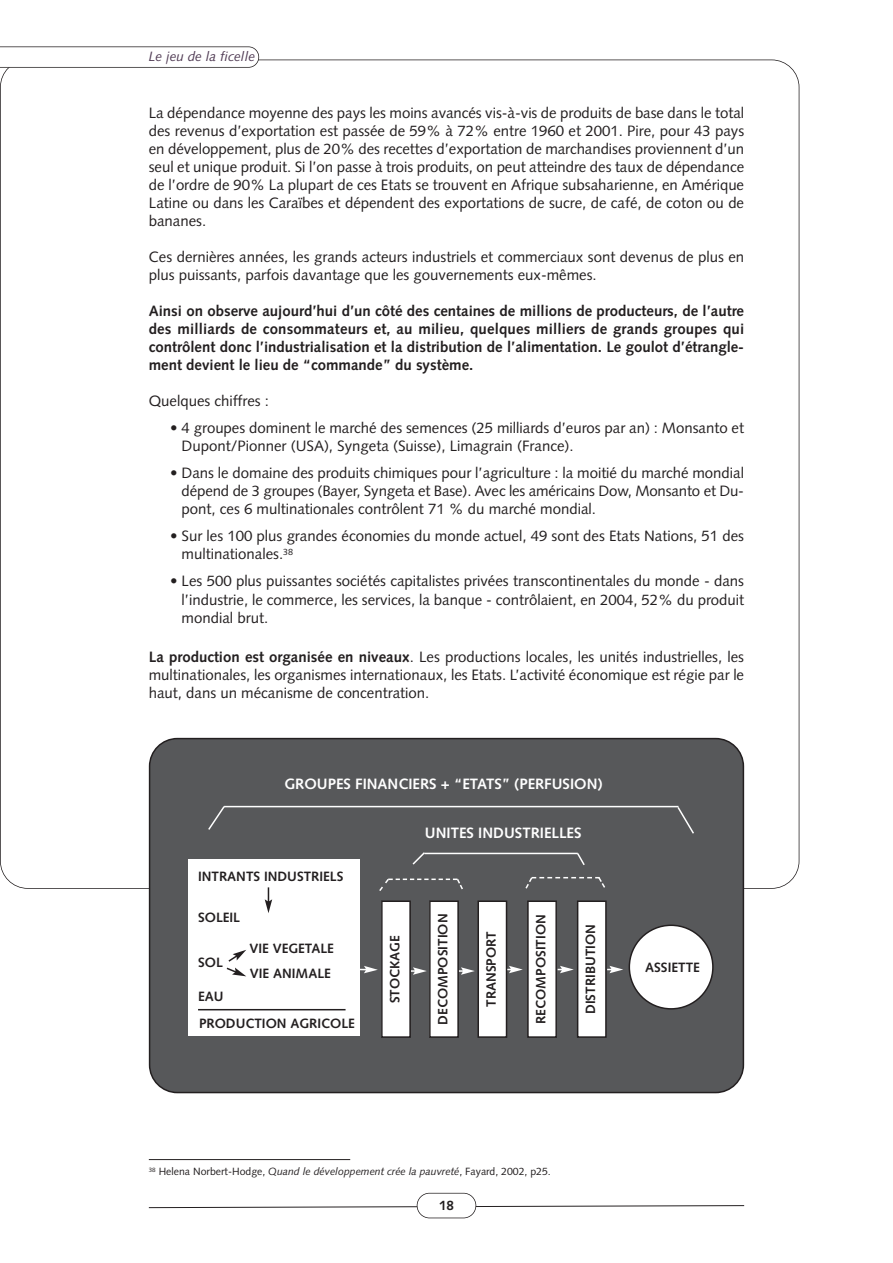
<style>
.page{position:relative;width:893px;height:1263px;background:#fff}
.page>*{position:absolute;margin:0;border:0;box-sizing:border-box;transform-origin:0 0}
.t1{font:15px/18px "Syntax";color:#231f20;text-align:justify}
.t2{font:700 15px/18px "Syntax";color:#231f20;text-align:justify}
.t3{font:700 15px "Syntax";color:#fff}
.t4{font:700 13.5px/25.7px "Syntax";color:#231f20}
.t5{font:italic 13.5px "Syntax";color:#503b54}
.t6{font:10.5px "Syntax";color:#231f20}
.s1{font-weight:700}
.s2{font-style:italic}
</style>
<div class="page">
<svg style="left:0;top:46px;width:259px;height:22px"></svg>
<svg style="left:149px;top:1205px;width:595px;height:3px"></svg>
<div style="left:417px;top:1193px;width:59px;height:25px;background:#fff;border-radius:12px"></div>
<div style="left:417px;top:1193px;width:59px;height:25px;border:2px solid #231f20;border-radius:13px"></div>
<hr style="left:149px;top:1159px;width:201px;height:1px;background:#231f20">
<div style="left:149px;top:738px;width:595px;height:355px;background:#57585a"></div>
<div style="left:188px;top:859px;width:171px;height:177px;background:#fff"></div>
<hr style="left:198px;top:1009px;width:148px;height:1px;background:#231f20">
<svg style="left:265px;top:887px;width:7px;height:26px"></svg>
<svg style="left:226px;top:950px;width:20px;height:26px"></svg>
<svg style="left:359px;top:966px;width:19px;height:7px"></svg>
<svg style="left:411px;top:967px;width:16px;height:8px"></svg>
<svg style="left:459px;top:967px;width:16px;height:8px"></svg>
<svg style="left:507px;top:966px;width:16px;height:7px"></svg>
<svg style="left:558px;top:966px;width:16px;height:7px"></svg>
<svg style="left:607px;top:966px;width:16px;height:7px"></svg>
<div style="left:382px;top:901px;width:28px;height:136px;background:#fff"></div>
<div style="left:381px;top:900px;width:30px;height:138px;border:2px solid #231f20"></div>
<div style="left:430px;top:901px;width:28px;height:136px;background:#fff"></div>
<div style="left:429px;top:900px;width:30px;height:138px;border:2px solid #231f20"></div>
<div style="left:478px;top:901px;width:28px;height:136px;background:#fff"></div>
<div style="left:477px;top:900px;width:30px;height:138px;border:2px solid #231f20"></div>
<div style="left:528px;top:901px;width:28px;height:136px;background:#fff"></div>
<div style="left:527px;top:900px;width:30px;height:138px;border:2px solid #231f20"></div>
<div style="left:578px;top:901px;width:28px;height:136px;background:#fff"></div>
<div style="left:577px;top:900px;width:30px;height:138px;border:2px solid #231f20"></div>
<svg style="left:629px;top:924px;width:85px;height:85px"></svg>
<hr style="left:224px;top:806px;width:454px;height:1px;background:#fff">
<svg style="left:676px;top:805px;width:19px;height:30px"></svg>
<svg style="left:207px;top:804px;width:19px;height:27px"></svg>
<hr style="left:424px;top:853px;width:154px;height:1px;background:#fff">
<svg style="left:411px;top:851px;width:15px;height:15px"></svg>
<svg style="left:576px;top:851px;width:10px;height:16px"></svg>
<svg style="left:378px;top:877px;width:86px;height:16px"></svg>
<svg style="left:524px;top:876px;width:83px;height:14px"></svg>
<p class="t5" style="left:149px;top:51px;width:108px">Le jeu de la ficelle</p>
<p class="t1" style="left:149px;top:105px;width:597px">La dépendance moyenne des pays les moins avancés vis-à-vis de produits de base dans le total des revenus d’exportation est passée de 59% à 72% entre 1960 et 2001. Pire, pour 43 pays en développement, plus de 20% des recettes d’exportation de marchandises proviennent d’un seul et unique produit. Si l’on passe à trois produits, on peut atteindre des taux de dépendance de l’ordre de 90% La plupart de ces Etats se trouvent en Afrique subsaharienne, en Amérique Latine ou dans les Caraïbes et dépendent des exportations de sucre, de café, de coton ou de bananes.</p>
<p class="t1" style="left:149px;top:249px;width:597px">Ces dernières années, les grands acteurs industriels et commerciaux sont devenus de plus en plus puissants, parfois davantage que les gouvernements eux-mêmes.</p>
<p class="t2" style="left:149px;top:303px;width:597px">Ainsi on observe aujourd’hui d’un côté des centaines de millions de producteurs, de l’autre des milliards de consommateurs et, au milieu, quelques milliers de grands groupes qui contrôlent donc l’industrialisation et la distribution de l’alimentation. Le goulot d’étrangle&shy;ment devient le lieu de “commande” du système.</p>
<p class="t1" style="left:149px;top:393px;width:122px">Quelques chiffres :</p>
<p class="t1" style="left:182px;top:420px;width:564px;text-indent:-12px">• 4 groupes dominent le marché des semences (25 milliards d’euros par an) : Monsanto et<br>Dupont/Pionner (USA), Syngeta (Suisse), Limagrain (France).</p>
<p class="t1" style="left:182px;top:465px;width:564px;text-indent:-12px">• Dans le domaine des produits chimiques pour l’agriculture : la moitié du marché mondial dépend de 3 groupes (Bayer, Syngeta et Base). Avec les américains Dow, Monsanto et Du&shy;pont, ces 6 multinationales contrôlent 71 % du marché mondial.</p>
<p class="t1" style="left:182px;top:528px;width:564px;text-indent:-12px">• Sur les 100 plus grandes économies du monde actuel, 49 sont des Etats Nations, 51 des multinationales.<sup>38</sup></p>
<p class="t1" style="left:182px;top:574px;width:564px;text-indent:-12px">• Les 500 plus puissantes sociétés capitalistes privées transcontinentales du monde - dans l’industrie, le commerce, les services, la banque - contrôlaient, en 2004, 52% du produit mondial brut.</p>
<p class="t1" style="left:149px;top:649px;width:597px"><span class="s1">La production est organisée en niveaux</span>. Les productions locales, les unités industrielles, les multinationales, les organismes internationaux, les Etats. L’activité économique est régie par le haut, dans un mécanisme de concentration.</p>
<p class="t3" style="left:284px;top:777px;width:320px">GROUPES FINANCIERS + “ETATS” (PERFUSION)</p>
<p class="t3" style="left:425px;top:827px;width:158px">UNITES INDUSTRIELLES</p>
<p class="t4" style="left:198px;top:865px;width:147px">INTRANTS INDUSTRIELS</p>
<p class="t4" style="left:198px;top:906px;width:43px">SOLEIL</p>
<p class="t4" style="left:198px;top:950px;width:26px">SOL</p>
<p class="t4" style="left:198px;top:985px;width:27px">EAU</p>
<p class="t4" style="left:249px;top:936px;width:86px">VIE VEGETALE<br>VIE ANIMALE</p>
<p class="t4" style="left:199px;top:1012px;width:157px">PRODUCTION AGRICOLE</p>
<p class="t4" style="left:383px;top:1003px;width:70px;rotate:-90deg">STOCKAGE</p>
<p class="t4" style="left:431px;top:1024px;width:112px;rotate:-90deg">DECOMPOSITION</p>
<p class="t4" style="left:479px;top:1007px;width:77px;rotate:-90deg">TRANSPORT</p>
<p class="t4" style="left:529px;top:1024px;width:111px;rotate:-90deg">RECOMPOSITION</p>
<p class="t4" style="left:579px;top:1014px;width:91px;rotate:-90deg">DISTRIBUTION</p>
<p class="t4" style="left:645px;top:955px;width:56px">ASSIETTE</p>
<p class="t6" style="left:149px;top:1167px;width:403px"><sup>38</sup> Helena Norbert-Hodge, <span class="s2">Quand le développement crée la pauvreté</span>, Fayard, 2002, p25.</p>
<p class="t4" style="left:439px;top:1194px;width:16px">18</p>
</div>
